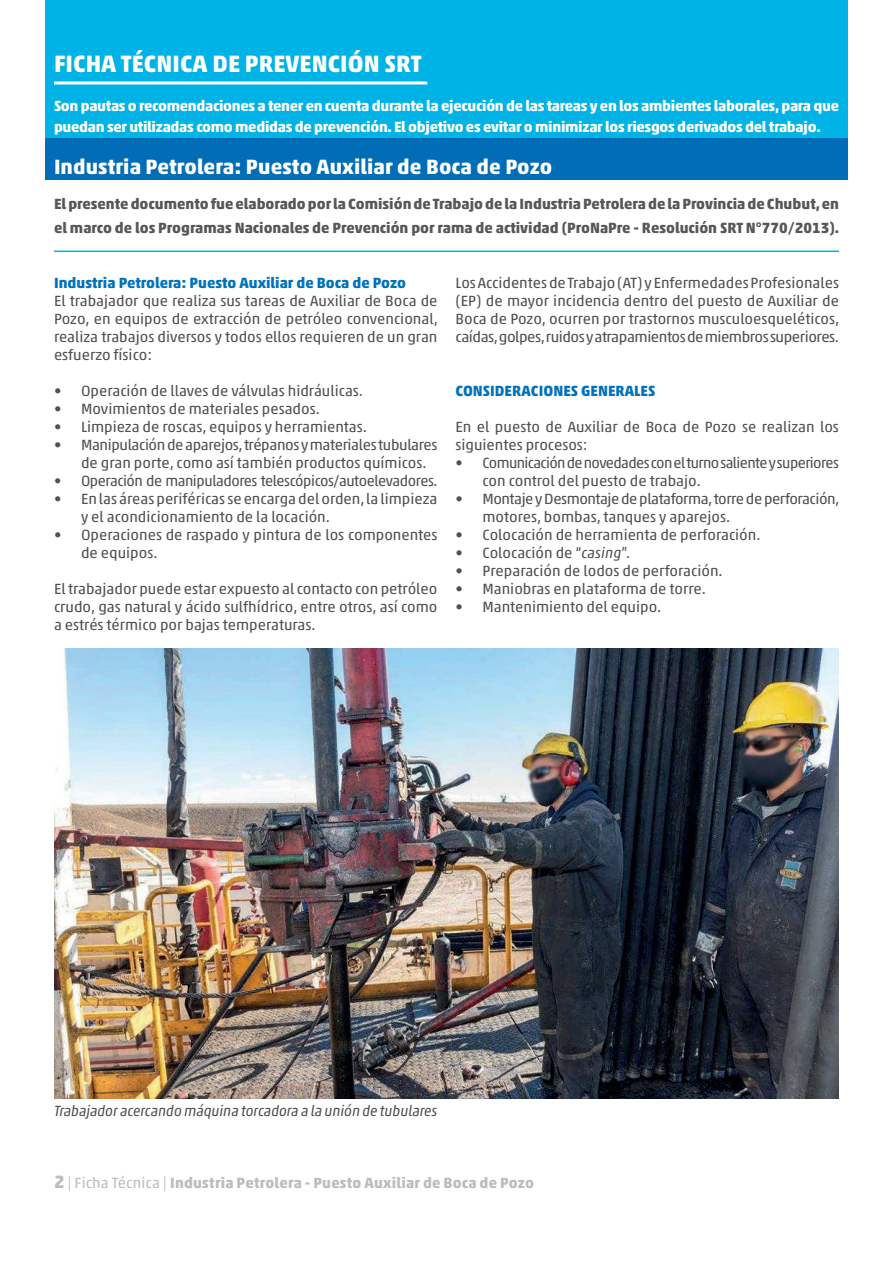
<style>
.page{position:relative;width:893px;height:1263px;background:#fff}
.page>*{position:absolute;margin:0;border:0;box-sizing:border-box;transform-origin:0 0}
.t1{font:700 24px "Akko Pro";color:#fff}
.t2{font:700 21px "Akko Pro";letter-spacing:.005em;color:#fff}
.t3{font:15px/18px "Akko Pro";color:#4f5252;text-align:justify}
.t4{font:700 15px/21px "Akko Pro";letter-spacing:-.02em;color:#fff}
.t5{font:700 15px/24px "Akko Pro";color:#565757}
.t6{font:15px/18px "Akko Pro";letter-spacing:-.03em;color:#4f5252}
.t7{font:15px/18px "Akko Pro";letter-spacing:-.025em;color:#4f5252}
.t8{font:15px/18px "Akko Pro";letter-spacing:-.04em;color:#4f5252}
.t9{font:700 15px "Akko Pro";color:#0072bc}
.t10{font:700 15px "Akko Pro";letter-spacing:.01em;color:#bcbdc0}
.t11{font:italic 15px "Akko Pro";letter-spacing:-.01em;color:#4f5252}
.s1{font-style:italic}
.s2{font-size:18px}
.s3{font-weight:400}
</style>
<div class="page">
<div style="left:45px;top:137px;width:803px;height:43px;background:#006db6"></div>
<div style="left:45px;top:0;width:803px;height:137px;background:#00b3e6"></div>
<hr style="left:54px;top:81px;width:373px;height:3px;background:#fff">
<hr style="left:54px;top:250px;width:785px;height:2px;background:#00b4e7">
<img style="left:54px;top:648px;width:785px;height:450px">
<h1 class="t1" style="left:54px;top:49px;width:369px">FICHA TÉCNICA DE PREVENCIÓN SRT</h1>
<p class="t4" style="left:54px;top:95px;width:786px">Son pautas o recomendaciones a tener en cuenta durante la ejecución de las tareas y en los ambientes laborales, para que puedan ser utilizadas como medidas de prevención. El objetivo es evitar o minimizar los riesgos derivados del trabajo.</p>
<h2 class="t2" style="left:54px;top:154px;width:500px">Industria Petrolera: Puesto Auxiliar de Boca de Pozo</h2>
<p class="t5" style="left:54px;top:192px;width:787px">El presente documento fue elaborado por la Comisión de Trabajo de la Industria Petrolera de la Provincia de Chubut, en el marco de los Programas Nacionales de Prevención por rama de actividad (ProNaPre - Resolución SRT N°770/2013).</p>
<p class="t9" style="left:54px;top:274px;width:354px">Industria Petrolera: Puesto Auxiliar de Boca de Pozo</p>
<p class="t3" style="left:54px;top:292px;width:385px">El trabajador que realiza sus tareas de Auxiliar de Boca de Pozo, en equipos de extracción de petróleo convencional, realiza trabajos diversos y todos ellos requieren de un gran esfuerzo físico:</p>
<p class="t3" style="left:54px;top:382px;width:311px">• Operación de llaves de válvulas hidráulicas.</p>
<p class="t3" style="left:54px;top:400px;width:267px">• Movimientos de materiales pesados.</p>
<p class="t3" style="left:54px;top:418px;width:314px">• Limpieza de roscas, equipos y herramientas.</p>
<p class="t7" style="left:81px;top:436px;width:358px;text-indent:-27px">• Manipulación de aparejos, trépanos y materiales tubulares de gran porte, como así también productos químicos.</p>
<p class="t6" style="left:54px;top:472px;width:385px">• Operación de manipuladores telescópicos/autoelevadores.</p>
<p class="t3" style="left:81px;top:490px;width:358px;text-indent:-27px">• En las áreas periféricas se encarga del orden, la limpieza y el acondicionamiento de la locación.</p>
<p class="t3" style="left:81px;top:526px;width:358px;text-indent:-27px">• Operaciones de raspado y pintura de los componentes de equipos.</p>
<p class="t3" style="left:54px;top:580px;width:385px">El trabajador puede estar expuesto al contacto con petróleo crudo, gas natural y ácido sulfhídrico, entre otros, así como a estrés térmico por bajas temperaturas.</p>
<p class="t3" style="left:455px;top:274px;width:385px">Los Accidentes de Trabajo (AT) y Enfermedades Profesionales (EP) de mayor incidencia dentro del puesto de Auxiliar de Boca de Pozo, ocurren por trastornos musculoesqueléticos, caídas, golpes, ruidos y atrapamientos de miembros superiores.</p>
<p class="t9" style="left:455px;top:382px;width:201px">CONSIDERACIONES GENERALES</p>
<p class="t3" style="left:455px;top:418px;width:385px">En el puesto de Auxiliar de Boca de Pozo se realizan los siguientes procesos:</p>
<p class="t8" style="left:482px;top:454px;width:358px;text-indent:-27px">• Comunicación de novedades con el turno saliente y superiores con control del puesto de trabajo.</p>
<p class="t6" style="left:482px;top:490px;width:358px;text-indent:-27px">• Montaje y Desmontaje de plataforma, torre de perforación, motores, bombas, tanques y aparejos.</p>
<p class="t3" style="left:455px;top:526px;width:306px">• Colocación de herramienta de perforación.</p>
<p class="t3" style="left:455px;top:544px;width:176px">• Colocación de “<span class="s1">casing</span>”.</p>
<p class="t3" style="left:455px;top:562px;width:269px">• Preparación de lodos de perforación.</p>
<p class="t3" style="left:455px;top:580px;width:252px">• Maniobras en plataforma de torre.</p>
<p class="t3" style="left:455px;top:598px;width:207px">• Mantenimiento del equipo.</p>
<p class="t11" style="left:54px;top:1102px;width:385px">Trabajador acercando máquina torcadora a la unión de tubulares</p>
<p class="t10" style="left:54px;top:1174px;width:481px"><span class="s2">2</span> <span class="s3">| Ficha Técnica |</span> Industria Petrolera - Puesto Auxiliar de Boca de Pozo</p>
</div>
